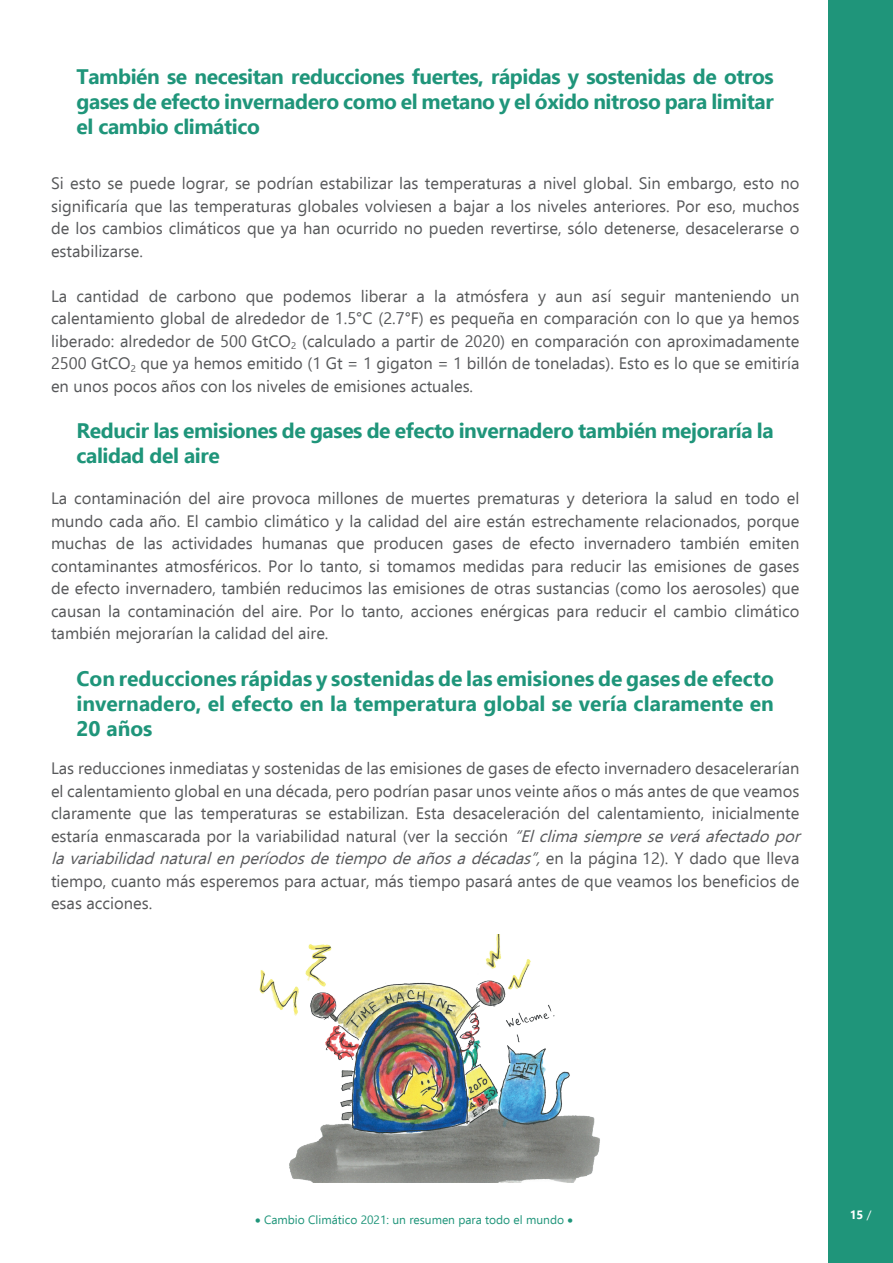
<style>
.page{position:relative;width:893px;height:1263px;background:#fff}
.page>*{position:absolute;margin:0;border:0;box-sizing:border-box;transform-origin:0 0}
.t1{font:700 21px/25.2px "Ebrima";letter-spacing:-.02em;color:#1f957a;text-align:justify}
.t2{font:16.5px/22.5px "Ebrima";color:#57585a;text-align:justify}
.t3{font:12px "Ebrima";color:#1f957a}
.t4{font:700 12px "Ebrima";color:#fff}
.s1{font-style:italic}
.s2{font-weight:400}
</style>
<div class="page">
<div style="left:828px;top:0;width:65px;height:1263px;background:#1f957a"></div>
<img style="left:259px;top:935px;width:341px;height:247px">
<p class="t1" style="left:77px;top:62px;width:699px">También se necesitan reducciones fuertes, rápidas y sostenidas de otros gases de efecto invernadero como el metano y el óxido nitroso para limitar el cambio climático</p>
<p class="t2" style="left:51px;top:171px;width:750px">Si esto se puede lograr, se podrían estabilizar las temperaturas a nivel global. Sin embargo, esto no significaría que las temperaturas globales volviesen a bajar a los niveles anteriores. Por eso, muchos de los cambios climáticos que ya han ocurrido no pueden revertirse, sólo detenerse, desacelerarse o estabilizarse.</p>
<p class="t2" style="left:51px;top:284px;width:750px">La cantidad de carbono que podemos liberar a la atmósfera y aun así seguir manteniendo un calentamiento global de alrededor de 1.5°C (2.7°F) es pequeña en comparación con lo que ya hemos liberado: alrededor de 500 GtCO<sub>2</sub> (calculado a partir de 2020) en comparación con aproximadamente 2500 GtCO<sub>2</sub> que ya hemos emitido (1 Gt = 1 gigaton = 1 billón de toneladas). Esto es lo que se emitiría en unos pocos años con los niveles de emisiones actuales.</p>
<p class="t1" style="left:77px;top:417px;width:699px">Reducir las emisiones de gases de efecto invernadero también mejoraría la calidad del aire</p>
<p class="t2" style="left:51px;top:486px;width:750px">La contaminación del aire provoca millones de muertes prematuras y deteriora la salud en todo el mundo cada año. El cambio climático y la calidad del aire están estrechamente relacionados, porque muchas de las actividades humanas que producen gases de efecto invernadero también emiten contaminantes atmosféricos. Por lo tanto, si tomamos medidas para reducir las emisiones de gases de efecto invernadero, también reducimos las emisiones de otras sustancias (como los aerosoles) que causan la contaminación del aire. Por lo tanto, acciones enérgicas para reducir el cambio climático también mejorarían la calidad del aire.</p>
<p class="t1" style="left:77px;top:664px;width:699px">Con reducciones rápidas y sostenidas de las emisiones de gases de efecto invernadero, el efecto en la temperatura global se vería claramente en 20 años</p>
<p class="t2" style="left:51px;top:756px;width:756px;text-align:left">Las reducciones inmediatas y sostenidas de las emisiones de gases de efecto invernadero desacelerarían el calentamiento global en una década, pero podrían pasar unos veinte años o más antes de que veamos claramente que las temperaturas se estabilizan. Esta desaceleración del calentamiento, inicialmente estaría enmascarada por la variabilidad natural (ver la sección <span class="s1">“Elclimasiempreseveráafectadopor lavariabilidadnaturalenperíodosdetiempodeañosadécadas”,</span>e n l a p á g i n a 1 2 ) . Y d a d o q u e l l e v a tiempo, cuanto más esperemos para actuar, más tiempo pasará antes de que veamos los beneficios de esas acciones.</p>
<p class="t3" style="left:255px;top:1211px;width:319px">• Cambio Climático 2021: un resumen para todo el mundo •</p>
<p class="t4" style="left:850px;top:1205px;width:23px">15 <span class="s2">/</span></p>
</div>
